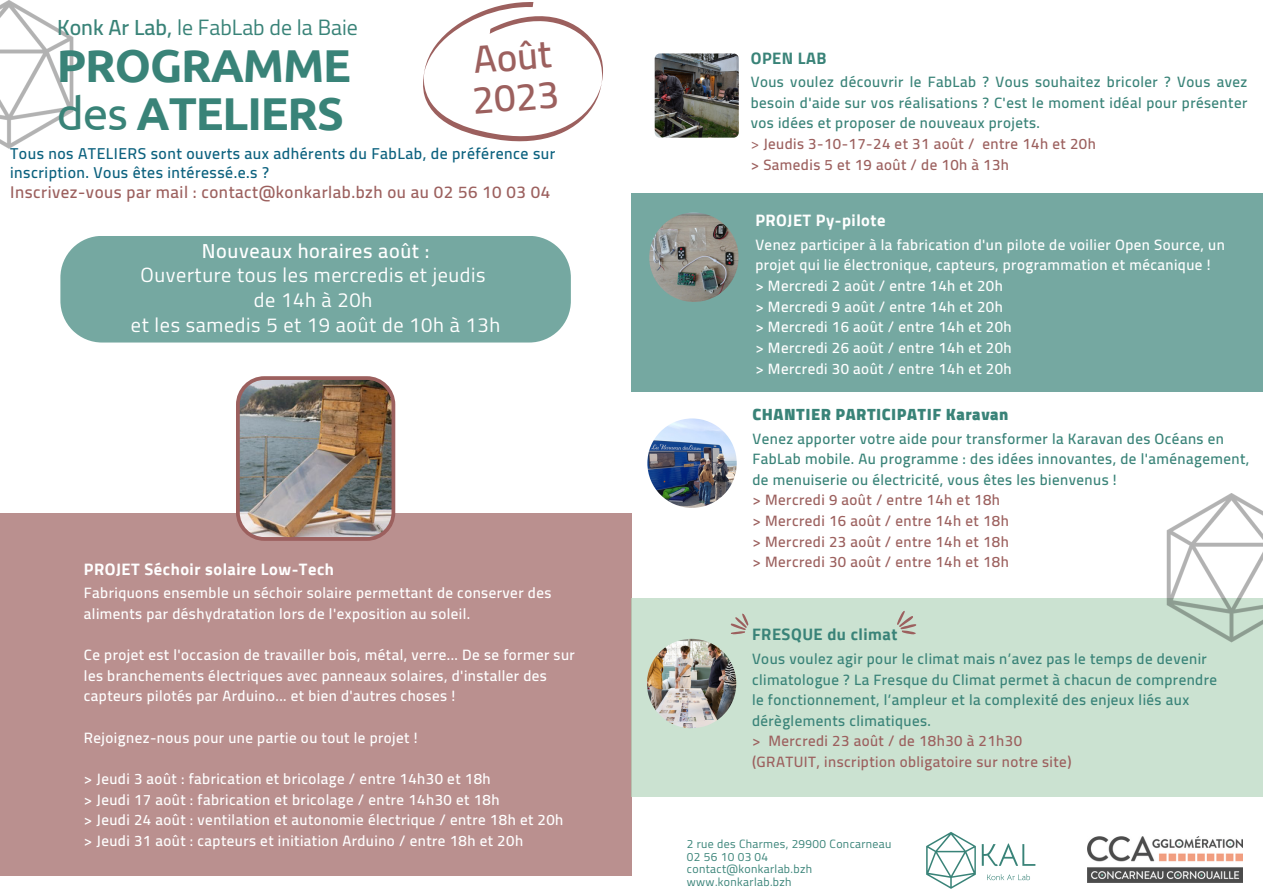
<style>
.page{position:relative;width:1263px;height:894px;background:#fff}
.page>*{position:absolute;margin:0;border:0;box-sizing:border-box;transform-origin:0 0}
.t1{font:700 46.05px "Ubuntu";letter-spacing:-.025em;color:#398378}
.t2{font:600 38.7px "Cairo";color:#9c605e}
.t3{font:21.9px "Cairo";color:#398378}
.t4{font:20.25px "Cairo";letter-spacing:.03em;color:#fff}
.t5{font:600 20.25px "Cairo";letter-spacing:.03em;color:#fff}
.t6{font:600 16.95px "Cairo";letter-spacing:.03em;color:#9c605e}
.t7{font:700 16.5px "Cairo";letter-spacing:.03em;color:#fff}
.t8{font:900 16.5px "Cairo";letter-spacing:.03em;color:#398378}
.t9{font:700 16.5px "Cairo";letter-spacing:.03em;color:#398378}
.t10{font:600 15.75px/19px "Cairo";letter-spacing:.03em;color:#0b617e}
.t11{font:600 15px/20.7px "Cairo";letter-spacing:.03em;color:#fff}
.t12{font:600 15px/20.7px "Cairo";letter-spacing:.03em;color:#398378}
.t13{font:600 15px "Cairo";letter-spacing:.03em;color:#9c605e}
.t14{font:11.85px "Cairo";letter-spacing:.03em;color:#398378}
.s1{font-weight:600}
.s2{font-weight:400}
</style>
<div class="page">
<svg style="left:423px;top:2px;width:180px;height:140px"></svg>
<img style="left:1088px;top:836px;width:155px;height:46px">
<div style="left:631px;top:193px;width:632px;height:199px;background:#75a8a1"></div>
<img style="left:649px;top:212px;width:90px;height:90px;border-radius:50%">
<img style="left:655px;top:53px;width:84px;height:85px;border-radius:5px">
<div style="left:0;top:513px;width:631px;height:362px;background:#ba908f"></div>
<img style="left:0;top:0;width:74px;height:149px">
<svg style="left:982px;top:843px;width:53px;height:22px"></svg>
<svg style="left:987px;top:874px;width:43px;height:5px"></svg>
<svg style="left:926px;top:832px;width:50px;height:56px"></svg>
<div style="left:60px;top:236px;width:511px;height:106px;background:#75a8a1"></div>
<div style="left:631px;top:598px;width:632px;height:198px;background:#cbe2d1"></div>
<img style="left:647px;top:638px;width:89px;height:90px;border-radius:50%">
<svg style="left:730px;top:613px;width:19px;height:22px"></svg>
<svg style="left:897px;top:611px;width:20px;height:24px"></svg>
<img style="left:1166px;top:494px;width:97px;height:149px">
<img style="left:647px;top:418px;width:90px;height:89px;border-radius:50%">
<img style="left:236px;top:376px;width:159px;height:164px">
<p class="t3" style="left:57px;top:14px;width:302px"><span class="s1">Konk Ar Lab,</span> le FabLab de la Baie</p>
<p class="t1" style="left:57px;top:39px;width:296px">PROGRAMME</p>
<p class="t1" style="left:57px;top:87px;width:289px"><span class="s2">des</span> ATELIERS</p>
<p class="t2" style="left:472px;top:38px;width:80px;rotate:-5deg">Août</p>
<p class="t2" style="left:470px;top:78px;width:88px;rotate:-5deg">2023</p>
<p class="t10" style="left:10px;top:144px;width:547px">Tous nos ATELIERS sont ouverts aux adhérents du FabLab, de préférence sur inscription. Vous êtes intéressé.e.s ?</p>
<p class="t6" style="left:10px;top:182px;width:542px">Inscrivez-vous par mail : contact@konkarlab.bzh ou au 02 56 10 03 04</p>
<p class="t5" style="left:202px;top:239px;width:229px">Nouveaux horaires août :</p>
<p class="t4" style="left:141px;top:263px;width:347px">Ouverture tous les mercredis et jeudis</p>
<p class="t4" style="left:254px;top:288px;width:120px">de 14h à 20h</p>
<p class="t4" style="left:131px;top:313px;width:371px">et les samedis 5 et 19 août de 10h à 13h</p>
<p class="t7" style="left:84px;top:559px;width:252px">PROJET Séchoir solaire Low-Tech</p>
<p class="t11" style="left:84px;top:582px;width:469px">Fabriquons ensemble un séchoir solaire permettant de conserver des aliments par déshydratation lors de l'exposition au soleil.</p>
<p class="t11" style="left:84px;top:644px;width:492px">Ce projet est l'occasion de travailler bois, métal, verre... De se former sur les branchements électriques avec panneaux solaires, d'installer des capteurs pilotés par Arduino... et bien d'autres choses !</p>
<p class="t11" style="left:84px;top:726px;width:335px">Rejoignez-nous pour une partie ou tout le projet !</p>
<p class="t11" style="left:84px;top:768px;width:408px">&gt; Jeudi 3 août : fabrication et bricolage / entre 14h30 et 18h</p>
<p class="t11" style="left:84px;top:788px;width:417px">&gt; Jeudi 17 août : fabrication et bricolage / entre 14h30 et 18h</p>
<p class="t11" style="left:84px;top:809px;width:481px">&gt; Jeudi 24 août : ventilation et autonomie électrique / entre 18h et 20h</p>
<p class="t11" style="left:84px;top:830px;width:441px">&gt; Jeudi 31 août : capteurs et initiation Arduino / entre 18h et 20h</p>
<p class="t9" style="left:751px;top:48px;width:77px">OPEN LAB</p>
<p class="t12" style="left:751px;top:71px;width:498px;text-align:justify">Vous voulez découvrir le FabLab ? Vous souhaitez bricoler ? Vous avez besoin d'aide sur vos réalisations ? C'est le moment idéal pour présenter vos idées et proposer de nouveaux projets.</p>
<p class="t13" style="left:751px;top:135px;width:347px"><span class="s2">&gt;</span> Jeudis 3-10-17-24 et 31 août / entre 14h et 20h</p>
<p class="t13" style="left:751px;top:156px;width:260px">&gt; Samedis 5 et 19 août / de 10h à 13h</p>
<p class="t7" style="left:755px;top:211px;width:132px">PROJET Py-pilote</p>
<p class="t11" style="left:755px;top:234px;width:471px">Venez participer à la fabrication d'un pilote de voilier Open Source, un projet qui lie électronique, capteurs, programmation et mécanique !</p>
<p class="t11" style="left:755px;top:275px;width:249px">&gt; Mercredi 2 août / entre 14h et 20h</p>
<p class="t11" style="left:755px;top:296px;width:249px">&gt; Mercredi 9 août / entre 14h et 20h</p>
<p class="t11" style="left:755px;top:316px;width:258px">&gt; Mercredi 16 août / entre 14h et 20h</p>
<p class="t11" style="left:755px;top:337px;width:258px">&gt; Mercredi 26 août / entre 14h et 20h</p>
<p class="t11" style="left:755px;top:358px;width:258px">&gt; Mercredi 30 août / entre 14h et 20h</p>
<p class="t8" style="left:752px;top:404px;width:258px">CHANTIER PARTICIPATIF Karavan</p>
<p class="t12" style="left:752px;top:428px;width:498px">Venez apporter votre aide pour transformer la Karavan des Océans en<br>FabLab mobile. Au programme : des idées innovantes, de l'aménagement, de menuiserie ou électricité, vous êtes les bienvenus !</p>
<p class="t13" style="left:752px;top:491px;width:249px">&gt; Mercredi 9 août / entre 14h et 18h</p>
<p class="t13" style="left:752px;top:512px;width:258px">&gt; Mercredi 16 août / entre 14h et 18h</p>
<p class="t13" style="left:752px;top:532px;width:258px">&gt; Mercredi 23 août / entre 14h et 18h</p>
<p class="t13" style="left:752px;top:553px;width:258px">&gt; Mercredi 30 août / entre 14h et 18h</p>
<p class="t9" style="left:752px;top:625px;width:147px">FRESQUE du climat</p>
<p class="t12" style="left:752px;top:648px;width:467px">Vous voulez agir pour le climat mais n’avez pas le temps de devenir climatologue ? La Fresque du Climat permet à chacun de comprendre le fonctionnement, l’ampleur et la complexité des enjeux liés aux dérèglements climatiques.</p>
<p class="t13" style="left:752px;top:732px;width:272px">&gt; Mercredi 23 août / de 18h30 à 21h30</p>
<p class="t13" style="left:752px;top:753px;width:321px">(GRATUIT, inscription obligatoire sur notre site)</p>
<p class="t14" style="left:687px;top:836px;width:206px">2 rue des Charmes, 29900 Concarneau</p>
<p class="t14" style="left:687px;top:849px;width:83px">02 56 10 03 04</p>
<p class="t14" style="left:687px;top:862px;width:127px">contact@konkarlab.bzh</p>
<p class="t14" style="left:687px;top:874px;width:106px">www.konkarlab.bzh</p>
</div>
